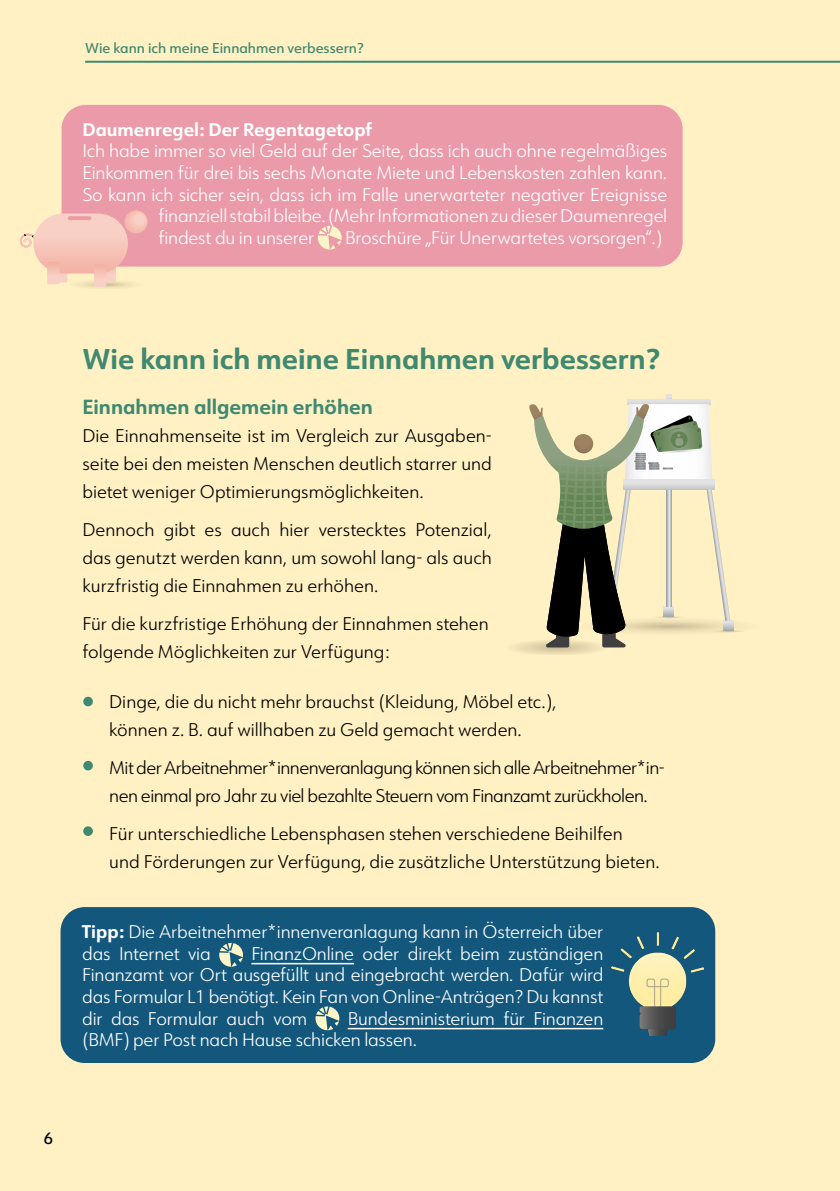
<style>
.page{position:relative;width:840px;height:1191px;background:#fff}
.page>*{position:absolute;margin:0;border:0;box-sizing:border-box;transform-origin:0 0}
.t1{font:700 28px "URW Form";color:#408971}
.t2{font:700 20px "URW Form";color:#408971}
.t3{font:300 18px/21.6px "URW Form";letter-spacing:-.01em;color:#fff}
.t4{font:300 18px/28px "URW Form";color:#000}
.t5{font:300 18px/28px "URW Form";letter-spacing:-.03em;color:#000}
.t6{font:700 18px "URW Form";color:#fff}
.t7{font:500 16px "URW Form";color:#000}
.t8{font:500 14px "URW Form";color:#408971}
.s1{font-weight:700}
</style>
<div class="page">
<div style="left:0;top:0;width:839px;height:1191px;background:#fff1c4"></div>
<div style="left:60px;top:907px;width:654px;height:156px;background:#13577c;border-radius:24px"></div>
<div style="left:61px;top:105px;width:621px;height:162px;background:#ea9aa9;border-radius:24px"></div>
<div style="left:83px;top:696px;width:10px;height:10px;background:#408971;border-radius:50%"></div>
<div style="left:83px;top:761px;width:10px;height:9px;background:#408971;border-radius:50%"></div>
<div style="left:83px;top:826px;width:10px;height:10px;background:#408971;border-radius:50%"></div>
<svg style="left:708px;top:629px;width:39px;height:4px"></svg>
<svg style="left:514px;top:395px;width:218px;height:260px"></svg>
<img style="left:611px;top:932px;width:92px;height:103px">
<svg style="left:317px;top:226px;width:24px;height:23px"></svg>
<hr style="left:251px;top:963px;width:103px;height:1px;background:#fff">
<hr style="left:347px;top:1027px;width:256px;height:2px;background:#fff">
<svg style="left:219px;top:943px;width:24px;height:23px"></svg>
<svg style="left:315px;top:1006px;width:24px;height:24px"></svg>
<div style="left:61px;top:278px;width:89px;height:12px;background:#faecc0;border-radius:50%"></div>
<svg style="left:20px;top:213px;width:108px;height:74px"></svg>
<svg style="left:124px;top:210px;width:23px;height:23px"></svg>
<hr style="left:85px;top:61px;width:754px;height:2px;background:#408971">
<p class="t8" style="left:85px;top:39px;width:280px">Wie kann ich meine Einnahmen verbessern?</p>
<p class="t6" style="left:82px;top:117px;width:291px">Daumenregel: Der Regentagetopf</p>
<p class="t3" style="left:82px;top:140px;width:586px">Ich habe immer so viel Geld auf der Seite, dass ich auch ohne regelmäßiges</p>
<p class="t3" style="left:82px;top:161px;width:586px">Einkommen für drei bis sechs Monate Miete und Lebenskosten zahlen kann.</p>
<p class="t3" style="left:82px;top:183px;width:586px">So kann ich sicher sein, dass ich im Falle unerwarteter negativer Ereignisse</p>
<p class="t3" style="left:158px;top:204px;width:510px">finanziell stabil bleibe. (Mehr Informationen zu dieser Daumenregel</p>
<p class="t3" style="left:158px;top:226px;width:157px">findest du in unserer</p>
<p class="t3" style="left:345px;top:226px;width:318px">Broschüre „Für Unerwartetes vorsorgen“.)</p>
<h1 class="t1" style="left:82px;top:339px;width:578px">Wie kann ich meine Einnahmen verbessern?</h1>
<p class="t2" style="left:82px;top:392px;width:292px">Einnahmen allgemein erhöhen</p>
<p class="t4" style="left:82px;top:420px;width:411px;text-align:justify">Die Einnahmenseite ist im Vergleich zur Ausgaben&shy;seite bei den meisten Menschen deutlich starrer und bietet weniger Optimierungsmöglichkeiten.</p>
<p class="t4" style="left:82px;top:514px;width:411px;text-align:justify">Dennoch gibt es auch hier verstecktes Potenzial, das genutzt werden kann, um sowohl lang- als auch kurzfristig die Einnahmen zu erhöhen.</p>
<p class="t4" style="left:82px;top:608px;width:408px">Für die kurzfristige Erhöhung der Einnahmen stehen folgende Möglichkeiten zur Verfügung:</p>
<p class="t4" style="left:109px;top:686px;width:448px">Dinge, die du nicht mehr brauchst (Kleidung, Möbel etc.), können z. B. auf willhaben zu Geld gemacht werden.</p>
<p class="t5" style="left:109px;top:752px;width:557px">Mit der Arbeitnehmer*innenveranlagung können sich alle Arbeitnehmer*in&shy;nen einmal pro Jahr zu viel bezahlte Steuern vom Finanzamt zurückholen.</p>
<p class="t4" style="left:109px;top:818px;width:551px">Für unterschiedliche Lebensphasen stehen verschiedene Beihilfen<br>und Förderungen zur Verfügung, die zusätzliche Unterstützung bieten.</p>
<p class="t3" style="left:82px;top:920px;width:522px"><span class="s1">Tipp:</span> Die Arbeitnehmer*innenveranlagung kann in Österreich über das Internet via</p>
<p class="t3" style="left:82px;top:942px;width:522px;text-align:justify;text-indent:169px">FinanzOnline oder direkt beim zuständigen Finanzamt vor Ort ausgefüllt und eingebracht werden. Dafür wird das Formular L1 benötigt. Kein Fan von Online-Anträgen? Du kannst dir das Formular auch vom</p>
<p class="t3" style="left:82px;top:1006px;width:522px;text-indent:265px">Bundesministerium für Finanzen (BMF) per Post nach Hause schicken lassen.</p>
<p class="t7" style="left:44px;top:1127px;width:11px">6</p>
</div>
